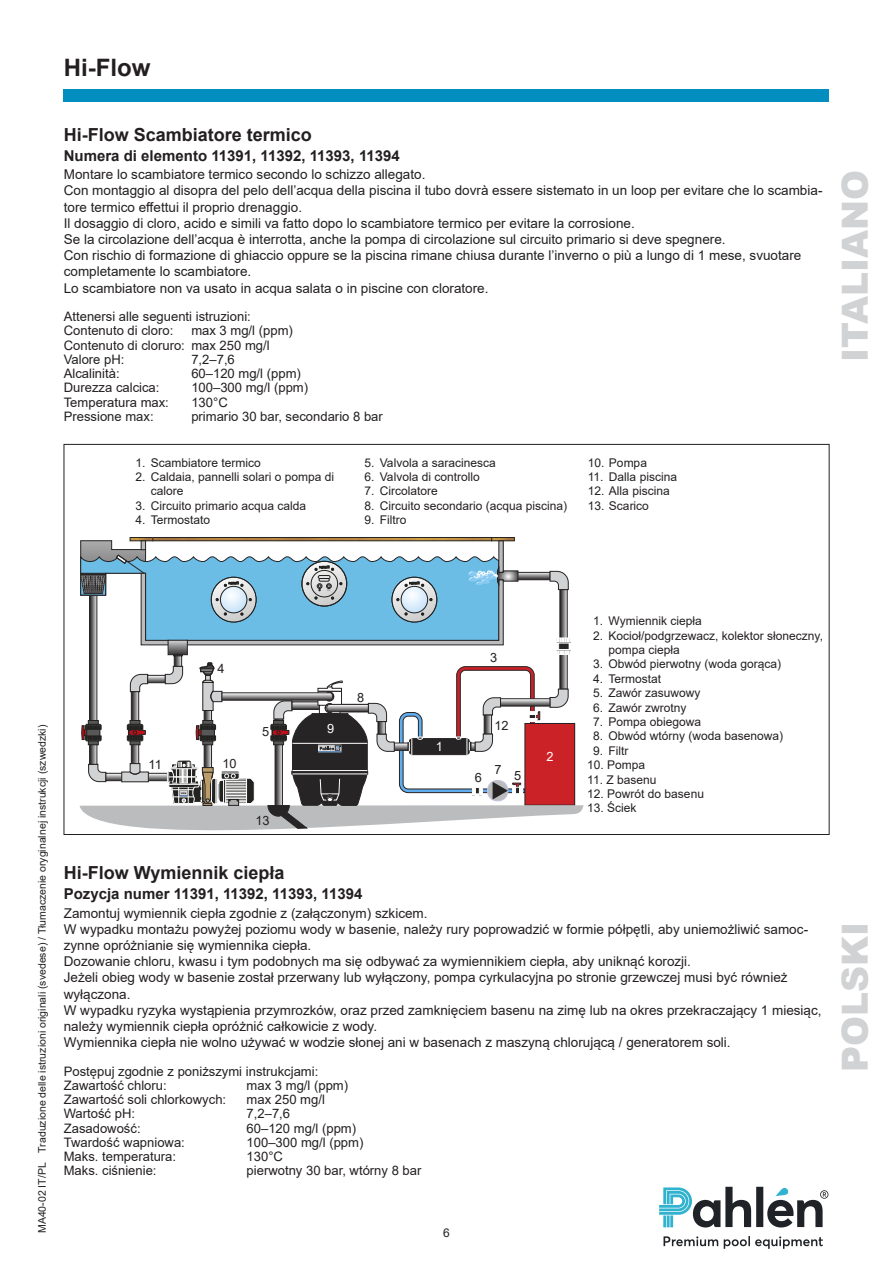
<style>
.page{position:relative;width:893px;height:1263px;background:#fff}
.page>*{position:absolute;margin:0;border:0;box-sizing:border-box;transform-origin:0 0}
.t1{font:900 36px "Arial";color:#d1d2d4}
.t2{font:700 24px "Arial";color:#231f20}
.Rubrik12{font:700 18px "Arial";color:#231f20}
.Rubrik_10{font:700 15px "Arial";color:#231f20}
.Brödtext{font:13.5px/16.2px "Arial";color:#231f20}
.Brödtext_mindre{font:13.05px "Arial";color:#231f20}
.Bildtext{font:12.75px "Arial";color:#231f20}
.Bildtext-2{font:12.75px "Arial";color:#fff}
.Bildtext-3{font:12px "Arial";color:#231f20}
.t3{font:10.5px "Arial";color:#231f20}
.t4{font:2.85px "Arial";color:#222221}
.t5{font:900 2.1px "Arial";color:#222221}
</style>
<div class="page">
<div style="left:64px;top:89px;width:765px;height:13px;background:#038ec0"></div>
<svg style="left:659px;top:1187px;width:169px;height:62px"></svg>
<div style="left:130px;top:537px;width:23px;height:4px;border:1px solid #272425"></div>
<div style="left:491px;top:537px;width:23px;height:4px;border:1px solid #272425"></div>
<div style="left:153px;top:537px;width:339px;height:4px;border:1px solid #272425"></div>
<svg style="left:80px;top:540px;width:504px;height:291px"></svg>
<h2 class="t2" style="left:64px;top:50px;width:88px">Hi-Flow</h2>
<p class="Rubrik12" style="left:64px;top:122px;width:250px">Hi-Flow Scambiatore termico</p>
<p class="Rubrik_10" style="left:64px;top:145px;width:338px">Numera di elemento 11391, 11392, 11393, 11394</p>
<p class="Brödtext" style="left:64px;top:166px;width:363px">Montare lo scambiatore termico secondo lo schizzo allegato.</p>
<p class="Brödtext" style="left:64px;top:182px;width:760px">Con montaggio al disopra del pelo dell’acqua della piscina il tubo dovrà essere sistemato in un loop per evitare che lo scambia&shy;tore termico effettui il proprio drenaggio.</p>
<p class="Brödtext" style="left:64px;top:215px;width:572px">Il dosaggio di cloro, acido e simili va fatto dopo lo scambiatore termico per evitare la corrosione.</p>
<p class="Brödtext" style="left:64px;top:231px;width:663px">Se la circolazione dell’acqua è interrotta, anche la pompa di circolazione sul circuito primario si deve spegnere.</p>
<p class="Brödtext" style="left:64px;top:247px;width:739px">Con rischio di formazione di ghiaccio oppure se la piscina rimane chiusa durante l’inverno o più a lungo di 1 mese, svuotare</p>
<p class="Brödtext" style="left:64px;top:263px;width:189px">completamente lo scambiatore.</p>
<p class="Brödtext" style="left:64px;top:280px;width:426px">Lo scambiatore non va usato in acqua salata o in piscine con cloratore.</p>
<p class="Brödtext_mindre" style="left:64px;top:307px;width:189px">Attenersi alle seguenti istruzioni:</p>
<p class="Brödtext_mindre" style="left:64px;top:322px;width:111px">Contenuto di cloro:</p>
<p class="Brödtext_mindre" style="left:191px;top:322px;width:103px">max 3 mg/l (ppm)</p>
<p class="Brödtext_mindre" style="left:64px;top:336px;width:207px">Contenuto di cloruro: max 250 mg/l</p>
<p class="Brödtext_mindre" style="left:64px;top:350px;width:62px">Valore pH:</p>
<p class="Brödtext_mindre" style="left:191px;top:350px;width:45px">7,2–7,6</p>
<p class="Brödtext_mindre" style="left:64px;top:364px;width:57px">Alcalinità:</p>
<p class="Brödtext_mindre" style="left:191px;top:364px;width:111px">60–120 mg/l (ppm)</p>
<p class="Brödtext_mindre" style="left:64px;top:379px;width:97px">Durezza calcica:</p>
<p class="Brödtext_mindre" style="left:191px;top:379px;width:118px">100–300 mg/l (ppm)</p>
<p class="Brödtext_mindre" style="left:64px;top:393px;width:107px">Temperatura max:</p>
<p class="Brödtext_mindre" style="left:191px;top:393px;width:38px">130°C</p>
<p class="Brödtext_mindre" style="left:64px;top:407px;width:91px">Pressione max:</p>
<p class="Brödtext_mindre" style="left:191px;top:407px;width:193px">primario 30 bar, secondario 8 bar</p>
<p class="Bildtext-3" style="left:135px;top:454px;width:127px">1. Scambiatore termico</p>
<p class="Bildtext-3" style="left:135px;top:469px;width:200px">2. Caldaia, pannelli solari o pompa di</p>
<p class="Bildtext-3" style="left:151px;top:483px;width:34px">calore</p>
<p class="Bildtext-3" style="left:135px;top:497px;width:172px">3. Circuito primario acqua calda</p>
<p class="Bildtext-3" style="left:135px;top:512px;width:76px">4. Termostato</p>
<p class="Bildtext-3" style="left:588px;top:454px;width:61px">10. Pompa</p>
<p class="Bildtext-3" style="left:588px;top:469px;width:91px">11. Dalla piscina</p>
<p class="Bildtext-3" style="left:588px;top:483px;width:83px">12. Alla piscina</p>
<p class="Bildtext-3" style="left:588px;top:497px;width:63px">13. Scarico</p>
<p class="Bildtext-3" style="left:365px;top:454px;width:133px">5. Valvola a saracinesca</p>
<p class="Bildtext-3" style="left:365px;top:469px;width:117px">6. Valvola di controllo</p>
<p class="Bildtext-3" style="left:365px;top:483px;width:75px">7. Circolatore</p>
<p class="Bildtext-3" style="left:365px;top:497px;width:204px">8. Circuito secondario (acqua piscina)</p>
<p class="Bildtext-3" style="left:365px;top:512px;width:43px">9. Filtro</p>
<h1 class="t1" style="left:829px;top:362px;width:193px;rotate:-90deg">ITALIANO</h1>
<p class="t3" style="left:35px;top:1233px;width:510px;rotate:-90deg">MA40-02 IT/PL Traduzione delle istruzioni originali (svedese) / Tłumaczenie oryginalnej instrukcji (szwedzki)</p>
<p class="Bildtext" style="left:149px;top:755px;width:15px">11</p>
<p class="t5" style="left:181px;top:791px;width:7px">VISE</p>
<p class="Bildtext" style="left:217px;top:659px;width:9px">4</p>
<p class="Bildtext" style="left:222px;top:754px;width:16px">10</p>
<p class="Bildtext" style="left:262px;top:722px;width:9px">5</p>
<p class="Bildtext" style="left:255px;top:811px;width:16px">13</p>
<p class="t4" style="left:327px;top:588px;width:5px">+/-</p>
<p class="Bildtext-2" style="left:327px;top:720px;width:9px">9</p>
<p class="Bildtext" style="left:357px;top:688px;width:9px">8</p>
<p class="Bildtext-2" style="left:436px;top:738px;width:9px">1</p>
<p class="Bildtext" style="left:490px;top:649px;width:9px">3</p>
<p class="Bildtext" style="left:494px;top:717px;width:16px">12</p>
<p class="Bildtext" style="left:475px;top:768px;width:9px">6</p>
<p class="Bildtext" style="left:495px;top:761px;width:9px">7</p>
<p class="Bildtext" style="left:514px;top:767px;width:9px">5</p>
<p class="Bildtext-2" style="left:546px;top:747px;width:9px">2</p>
<p class="Bildtext-3" style="left:593px;top:613px;width:110px">1. Wymiennik ciepła</p>
<p class="Bildtext-3" style="left:593px;top:627px;width:231px">2. Kocioł/podgrzewacz, kolektor słoneczny,</p>
<p class="Bildtext-3" style="left:608px;top:641px;width:73px">pompa ciepła</p>
<p class="Bildtext-3" style="left:593px;top:656px;width:190px">3. Obwód pierwotny (woda gorąca)</p>
<p class="Bildtext-3" style="left:593px;top:670px;width:69px">4. Termostat</p>
<p class="Bildtext-3" style="left:593px;top:685px;width:109px">5. Zawór zasuwowy</p>
<p class="Bildtext-3" style="left:593px;top:699px;width:95px">6. Zawór zwrotny</p>
<p class="Bildtext-3" style="left:593px;top:713px;width:109px">7. Pompa obiegowa</p>
<p class="Bildtext-3" style="left:593px;top:728px;width:192px">8. Obwód wtórny (woda basenowa)</p>
<p class="Bildtext-3" style="left:593px;top:742px;width:37px">9. Filtr</p>
<p class="Bildtext-3" style="left:587px;top:757px;width:60px">10. Pompa</p>
<p class="Bildtext-3" style="left:587px;top:771px;width:71px">11. Z basenu</p>
<p class="Bildtext-3" style="left:587px;top:785px;width:118px">12. Powrót do basenu</p>
<p class="Bildtext-3" style="left:587px;top:800px;width:51px">13. Ściek</p>
<p class="Rubrik12" style="left:64px;top:860px;width:222px">Hi-Flow Wymiennik ciepła</p>
<p class="Rubrik_10" style="left:64px;top:883px;width:300px">Pozycja numer 11391, 11392, 11393, 11394</p>
<p class="Brödtext" style="left:64px;top:905px;width:365px">Zamontuj wymiennik ciepła zgodnie z (załączonym) szkicem.</p>
<p class="Brödtext" style="left:64px;top:921px;width:746px">W wypadku montażu powyżej poziomu wody w basenie, należy rury poprowadzić w formie półpętli, aby uniemożliwić samoc&shy;zynne opróżnianie się wymiennika ciepła.</p>
<p class="Brödtext" style="left:64px;top:953px;width:629px">Dozowanie chloru, kwasu i tym podobnych ma się odbywać za wymiennikiem ciepła, aby uniknąć korozji.</p>
<p class="Brödtext" style="left:64px;top:969px;width:725px">Jeżeli obieg wody w basenie został przerwany lub wyłączony, pompa cyrkulacyjna po stronie grzewczej musi być również wyłączona.</p>
<p class="Brödtext" style="left:64px;top:1002px;width:759px">W wypadku ryzyka wystąpienia przymrozków, oraz przed zamknięciem basenu na zimę lub na okres przekraczający 1 miesiąc,</p>
<p class="Brödtext" style="left:64px;top:1018px;width:315px">należy wymiennik ciepła opróżnić całkowicie z wody.</p>
<p class="Brödtext" style="left:64px;top:1034px;width:668px">Wymiennika ciepła nie wolno używać w wodzie słonej ani w basenach z maszyną chlorującą / generatorem soli.</p>
<p class="Brödtext_mindre" style="left:64px;top:1062px;width:256px">Postępuj zgodnie z poniższymi instrukcjami:</p>
<p class="Brödtext_mindre" style="left:64px;top:1076px;width:104px">Zawartość chloru:</p>
<p class="Brödtext_mindre" style="left:247px;top:1076px;width:103px">max 3 mg/l (ppm)</p>
<p class="Brödtext_mindre" style="left:64px;top:1090px;width:164px">Zawartość soli chlorkowych:</p>
<p class="Brödtext_mindre" style="left:247px;top:1090px;width:80px">max 250 mg/l</p>
<p class="Brödtext_mindre" style="left:64px;top:1105px;width:73px">Wartość pH:</p>
<p class="Brödtext_mindre" style="left:247px;top:1105px;width:45px">7,2–7,6</p>
<p class="Brödtext_mindre" style="left:64px;top:1119px;width:78px">Zasadowość:</p>
<p class="Brödtext_mindre" style="left:247px;top:1119px;width:111px">60–120 mg/l (ppm)</p>
<p class="Brödtext_mindre" style="left:64px;top:1133px;width:123px">Twardość wapniowa:</p>
<p class="Brödtext_mindre" style="left:247px;top:1133px;width:118px">100–300 mg/l (ppm)</p>
<p class="Brödtext_mindre" style="left:64px;top:1147px;width:114px">Maks. temperatura:</p>
<p class="Brödtext_mindre" style="left:247px;top:1147px;width:38px">130°C</p>
<p class="Brödtext_mindre" style="left:64px;top:1162px;width:94px">Maks. ciśnienie:</p>
<p class="Brödtext_mindre" style="left:247px;top:1162px;width:176px">pierwotny 30 bar, wtórny 8 bar</p>
<p class="Bildtext-3" style="left:443px;top:1224px;width:8px">6</p>
<h1 class="t1" style="left:829px;top:1071px;width:151px;rotate:-90deg">POLSKI</h1>
</div>
